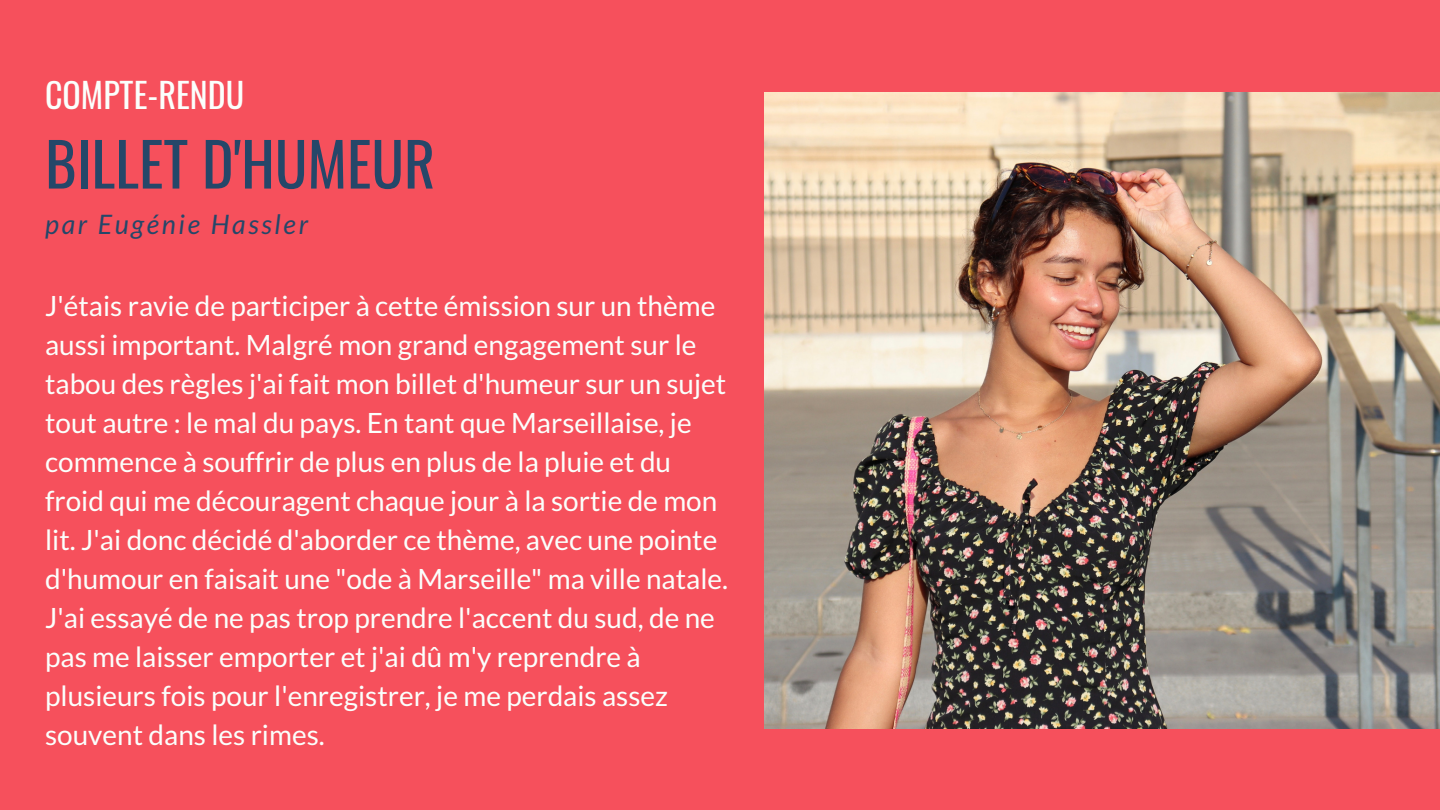
<style>
.page{position:relative;width:1440px;height:810px;background:#f6505c}
.page>*{position:absolute;margin:0;border:0;box-sizing:border-box;transform-origin:0 0}
.t1{font:60px "Oswald";color:#254769}
.t2{font:34px "Oswald";color:#fbfffc}
.t3{font:27.9px/39px "Lato";color:#fbfffc}
.t4{font:italic 26.8px "Lato";letter-spacing:.1em;color:#254769}
</style>
<div class="page">
<img style="left:765px;top:93px;width:675px;height:636px">
<p class="t2" style="left:45px;top:68px;width:201px">COMPTE-RENDU</p>
<p class="t1" style="left:45px;top:117px;width:392px">BILLET D'HUMEUR</p>
<p class="t4" style="left:45px;top:208px;width:265px">par Eugénie Hassler</p>
<p class="t3" style="left:45px;top:286px;width:684px">J'étais ravie de participer à cette émission sur un thème aussi important. Malgré mon grand engagement sur le tabou des règles j'ai fait mon billet d'humeur sur un sujet tout autre : le mal du pays. En tant que Marseillaise, je commence à souffrir de plus en plus de la pluie et du froid qui me découragent chaque jour à la sortie de mon lit. J'ai donc décidé d'aborder ce thème, avec une pointe d'humour en faisait une "ode à Marseille" ma ville natale.<br>J'ai essayé de ne pas trop prendre l'accent du sud, de ne pas me laisser emporter et j'ai dû m'y reprendre à plusieurs fois pour l'enregistrer, je me perdais assez souvent dans les rimes.</p>
</div>
